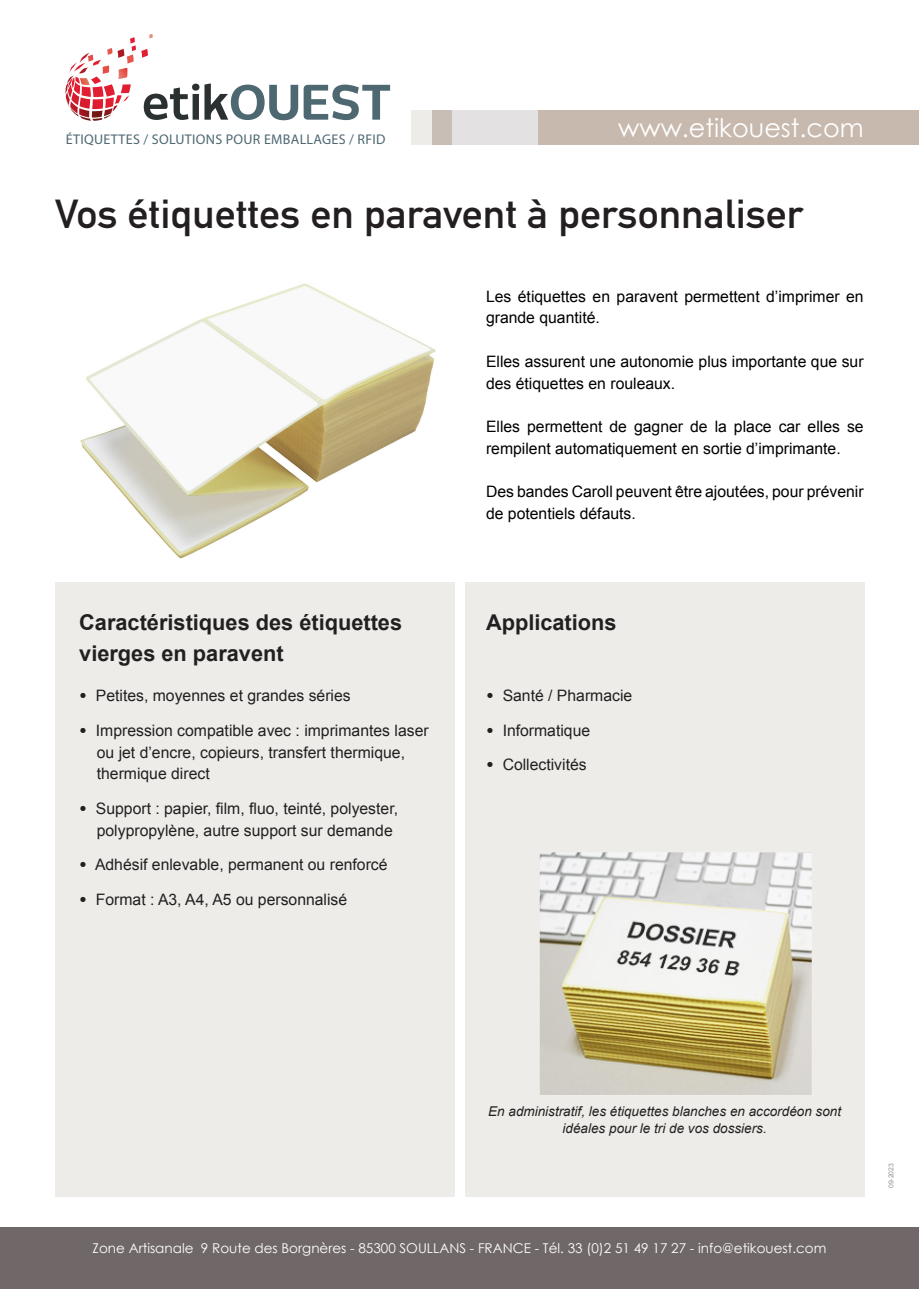
<style>
.page{position:relative;width:919px;height:1289px;background:#fff}
.page>*{position:absolute;margin:0;border:0;box-sizing:border-box;transform-origin:0 0}
.t1{font:700 39.9px "DIN Alternate";color:#231f20;scale:1.05 1}
.t2{font:25.5px "Century Gothic";color:#fff}
.t3{font:700 21.75px/31.5px "Arial";color:#231f20}
.t4{font:15.75px/21.8px "Arial";color:#231f20}
.t5{font:15.75px/21.8px "Arial";color:#000001}
.t6{font:14.1px "New June";letter-spacing:.02em;color:#4e6872}
.t7{font:13.5px "Century Gothic";color:#fff}
.t8{font:italic 13.5px/16.5px "Arial";color:#231f20;text-align:center}
.t9{font:6.9px "Arial";color:#939598}
.s1{font-weight:900}
</style>
<div class="page">
<div style="left:537px;top:111px;width:381px;height:34px;background:#c8b9ae"></div>
<div style="left:411px;top:111px;width:21px;height:34px;background:#eeece9"></div>
<div style="left:451px;top:111px;width:86px;height:34px;background:#e3e1e2"></div>
<div style="left:432px;top:111px;width:19px;height:34px;background:#c9beb5"></div>
<svg style="left:65px;top:34px;width:325px;height:87px"></svg>
<img style="left:80px;top:283px;width:356px;height:276px">
<div style="left:55px;top:582px;width:400px;height:614px;background:#eeece9"></div>
<div style="left:464px;top:582px;width:400px;height:614px;background:#eeece9"></div>
<div style="left:0;top:1227px;width:918px;height:61px;background:#706868"></div>
<img style="left:541px;top:853px;width:269px;height:240px">
<div style="left:538px;top:850px;width:275px;height:246px;border:2px solid #efedea"></div>
<p class="t6" style="left:66px;top:131px;width:321px">ÉTIQUETTES / SOLUTIONS POUR EMBALLAGES / RFID</p>
<p class="t2" style="left:618px;top:110px;width:247px">www.etikouest.com</p>
<p class="t1" style="left:55px;top:184px;width:713px">Vos étiquettes en paravent à personnaliser</p>
<p class="t5" style="left:486px;top:285px;width:379px">Les étiquettes en paravent permettent d’imprimer en grande quantité.</p>
<p class="t5" style="left:486px;top:351px;width:379px">Elles assurent une autonomie plus importante que sur des étiquettes en rouleaux.</p>
<p class="t5" style="left:486px;top:416px;width:379px">Elles permettent de gagner de la place car elles se rempilent automatiquement en sortie d’imprimante.</p>
<p class="t5" style="left:486px;top:481px;width:379px">Des bandes Caroll peuvent être ajoutées, pour prévenir de potentiels défauts.</p>
<p class="t3" style="left:79px;top:607px;width:324px">Caractéristiques des étiquettes vierges en paravent</p>
<p class="t3" style="left:486px;top:607px;width:132px">Applications</p>
<p class="t4" style="left:79px;top:685px;width:273px"><span class="s1">•</span> Petites, moyennes et grandes séries</p>
<p class="t4" style="left:97px;top:719px;width:333px;text-indent:-18px"><span class="s1">•</span> Impression compatible avec : imprimantes laser ou jet d’encre, copieurs, transfert thermique, thermique direct</p>
<p class="t4" style="left:97px;top:797px;width:303px;text-indent:-18px"><span class="s1">•</span> Support : papier, film, fluo, teinté, polyester, polypropylène, autre support sur demande</p>
<p class="t4" style="left:79px;top:854px;width:310px"><span class="s1">•</span> Adhésif enlevable, permanent ou renforcé</p>
<p class="t4" style="left:79px;top:888px;width:269px"><span class="s1">•</span> Format : A3, A4, A5 ou personnalisé</p>
<p class="t4" style="left:486px;top:685px;width:148px"><span class="s1">•</span> Santé / Pharmacie</p>
<p class="t4" style="left:486px;top:719px;width:106px"><span class="s1">•</span> Informatique</p>
<p class="t4" style="left:486px;top:754px;width:102px"><span class="s1">•</span> Collectivités</p>
<p class="t8" style="left:488px;top:1103px;width:354px">En administratif, les étiquettes blanches en accordéon sont idéales pour le tri de vos dossiers.</p>
<p class="t7" style="left:93px;top:1238px;width:735px">Zone Artisanale 9 Route des Borgnères - 85300 SOULLANS - FRANCE - Tél. 33 (0)2 51 49 17 27 - info@etikouest.com</p>
<p class="t9" style="left:886px;top:1188px;width:27px;rotate:-90deg">09-2023</p>
</div>
